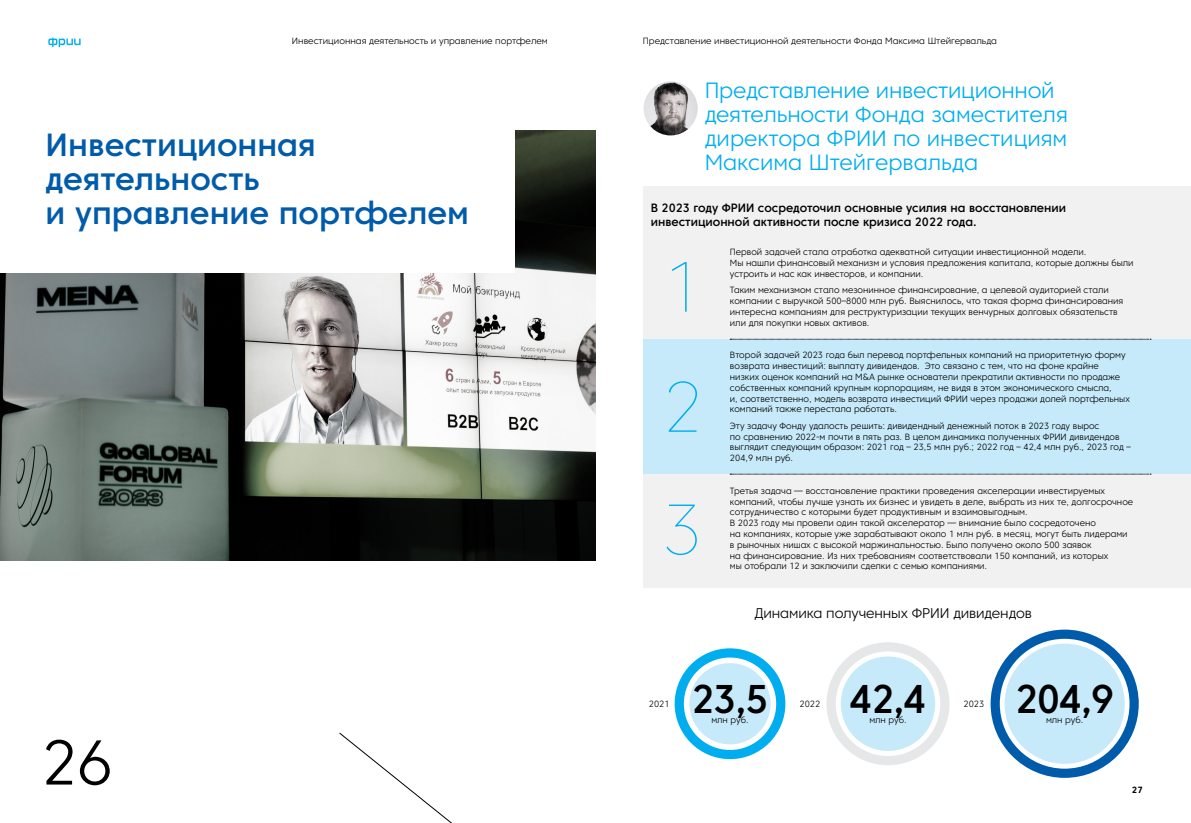
<style>
.page{position:relative;width:1191px;height:823px;background:#fff}
.page>*{position:absolute;margin:0;border:0;box-sizing:border-box;transform-origin:0 0}
.t1{font:100 70.9px/121.1px "Core Sans C 15";color:#00aeef;text-align:justify}
.t2{font:300 63px "Core Sans C 35";color:#000}
.t3{font:500 40px "Core Sans C 55";letter-spacing:-.04em;color:#000}
.t4{font:500 32px/34px "Core Sans C 55";color:#005baa}
.t5{font:300 22px/24px "Core Sans C 35";letter-spacing:-.005em;color:#00aeef}
.t6{font:300 14px "Core Sans C 35";letter-spacing:-.01em;color:#000}
.t7{font:500 12px/14.4px "Core Sans C 55";color:#000}
.t8{font:300 9px/10.8px "Core Sans C 35";color:#000}
.t9{font:700 9px "Core Sans C 65";color:#000}
</style>
<div class="page">
<img style="left:0;top:131px;width:595px;height:429px">
<div style="left:0;top:123px;width:514px;height:149px;background:#fff"></div>
<svg style="left:48px;top:37px;width:33px;height:10px"></svg>
<div style="left:643px;top:186px;width:548px;height:401px;background:#f1f1f2"></div>
<div style="left:643px;top:339px;width:548px;height:135px;background:#c7eafb"></div>
<svg style="left:730px;top:339px;width:421px;height:1px"></svg>
<svg style="left:730px;top:473px;width:421px;height:1px"></svg>
<svg style="left:339px;top:732px;width:112px;height:90px"></svg>
<div style="left:689px;top:662px;width:81px;height:82px;background:#c7eafb;border-radius:50%"></div>
<div style="left:674px;top:648px;width:111px;height:110px;border:9px solid #00aeef;border-radius:50%"></div>
<div style="left:840px;top:656px;width:95px;height:94px;background:#c7eafb;border-radius:50%"></div>
<div style="left:826px;top:641px;width:123px;height:123px;border:9px solid #e6e7e8;border-radius:50%"></div>
<div style="left:1004px;top:643px;width:120px;height:120px;background:#c7eafb;border-radius:50%"></div>
<div style="left:990px;top:629px;width:148px;height:148px;border:9px solid #005baa;border-radius:50%"></div>
<img style="left:643px;top:81px;width:54px;height:54px;border-radius:27px">
<p class="t8" style="left:292px;top:35px;width:257px">И нвестиционная деятельность и управление портфелем</p>
<h3 class="t4" style="left:46px;top:127px;width:425px">Инвестиционная деятельность<br>и управление портфелем</h3>
<h2 class="t2" style="left:41px;top:722px;width:74px">26</h2>
<p class="t8" style="left:643px;top:35px;width:355px">Представление инвестиционной деятельности Фонда Максима Штейгервальда</p>
<h3 class="t5" style="left:704px;top:78px;width:365px">Представление инвестиционной деятельности Фонда заместителя директора ФРИИ</h3>
<h3 class="t5" style="left:704px;top:126px;width:364px;text-indent:188px">по инвестициям<br>Максима Штейгервальда</h3>
<h3 class="t7" style="left:651px;top:200px;width:417px">В 2023 году ФРИИ сосредоточил основные усилия на восстановлении инвестиционной активности после кризиса 2022 года.</h3>
<h1 class="t1" style="left:662px;top:225px;width:42px">1<br>2<br>3</h1>
<p class="t8" style="left:730px;top:246px;width:405px">Первой задачей стала отработка адекватной ситуации инвестиционной модели.<br>Мы нашли финансовый механизм и условия предложения капитала, которые должны были устроить и нас как инвесторов, и компании.</p>
<p class="t8" style="left:730px;top:284px;width:395px">Таким механизмом стало мезонинное финансирование, а целевой аудиторией стали компании с выручкой 500–8000 млн руб. Выяснилось, что такая форма финансирования интересна компаниям для реструктуризации текущих венчурных долговых обязательств или для покупки новых активов.</p>
<p class="t8" style="left:730px;top:349px;width:397px">Второй задачей 2023 года был перевод портфельных компаний на приоритетную форму возврата инвестиций: выплату дивидендов. Это связано с тем, что на фоне крайне низких оценок компаний на M&amp;A рынке основатели прекратили активности по продаже собственных компаний крупным корпорациям, не видя в этом экономического смысла,<br>и, соответственно, модель возврата инвестиций ФРИИ</p>
<p class="t8" style="left:970px;top:392px;width:161px">через продажи долей портфельных</p>
<p class="t8" style="left:730px;top:400px;width:371px;line-height:16.5px">компаний также перестала работать.<br>Эту задачу Фонду удалость решить: дивидендный денежный поток в 2023 году вырос</p>
<p class="t8" style="left:730px;top:431px;width:320px">по сравнению 2022-м почти в пять раз. В целом динамика полученных ФРИИ</p>
<p class="t8" style="left:730px;top:431px;width:402px;text-indent:339px">дивидендов выглядит следующим образом: 2021 год – 23,5 млн руб.; 2022 год – 42,4 млн руб., 2023 год –<br>204,9 млн руб.</p>
<p class="t8" style="left:730px;top:485px;width:405px">Третья задача — восстановление практики проведения акселерации инвестируемых компаний, чтобы лучше узнать их бизнес и увидеть в деле, выбрать из них те, долгосрочное сотрудничество с которыми будет продуктивным и взаимовыгодным.<br>В 2023 году мы провели один такой акселератор — внимание было сосредоточено<br>на компаниях, которые уже зарабатывают около 1 млн руб. в месяц, могут быть лидерами в рыночных нишах с высокой маржинальностью. Было получено около 500 заявок<br>на финансирование. Из них требованиям соответствовали 150 компаний, из которых<br>мы отобрали 12 и заключили сделки с семью компаниями.</p>
<h3 class="t6" style="left:754px;top:604px;width:168px">Динамика полученных ФРИИ</h3>
<h3 class="t6" style="left:953px;top:604px;width:80px">дивидендов</h3>
<p class="t8" style="left:649px;top:698px;width:22px">2021</p>
<h3 class="t3" style="left:691px;top:673px;width:79px">23,5</h3>
<p class="t8" style="left:711px;top:714px;width:39px">млн руб.</p>
<h3 class="t3" style="left:849px;top:673px;width:79px">42,4</h3>
<p class="t8" style="left:869px;top:714px;width:39px">млн руб.</p>
<p class="t8" style="left:799px;top:698px;width:22px">2022</p>
<p class="t8" style="left:963px;top:698px;width:22px">2023</p>
<h3 class="t3" style="left:1014px;top:673px;width:101px">204,9</h3>
<p class="t8" style="left:1046px;top:714px;width:39px">млн руб.</p>
<p class="t9" style="left:1132px;top:784px;width:12px">27</p>
</div>
